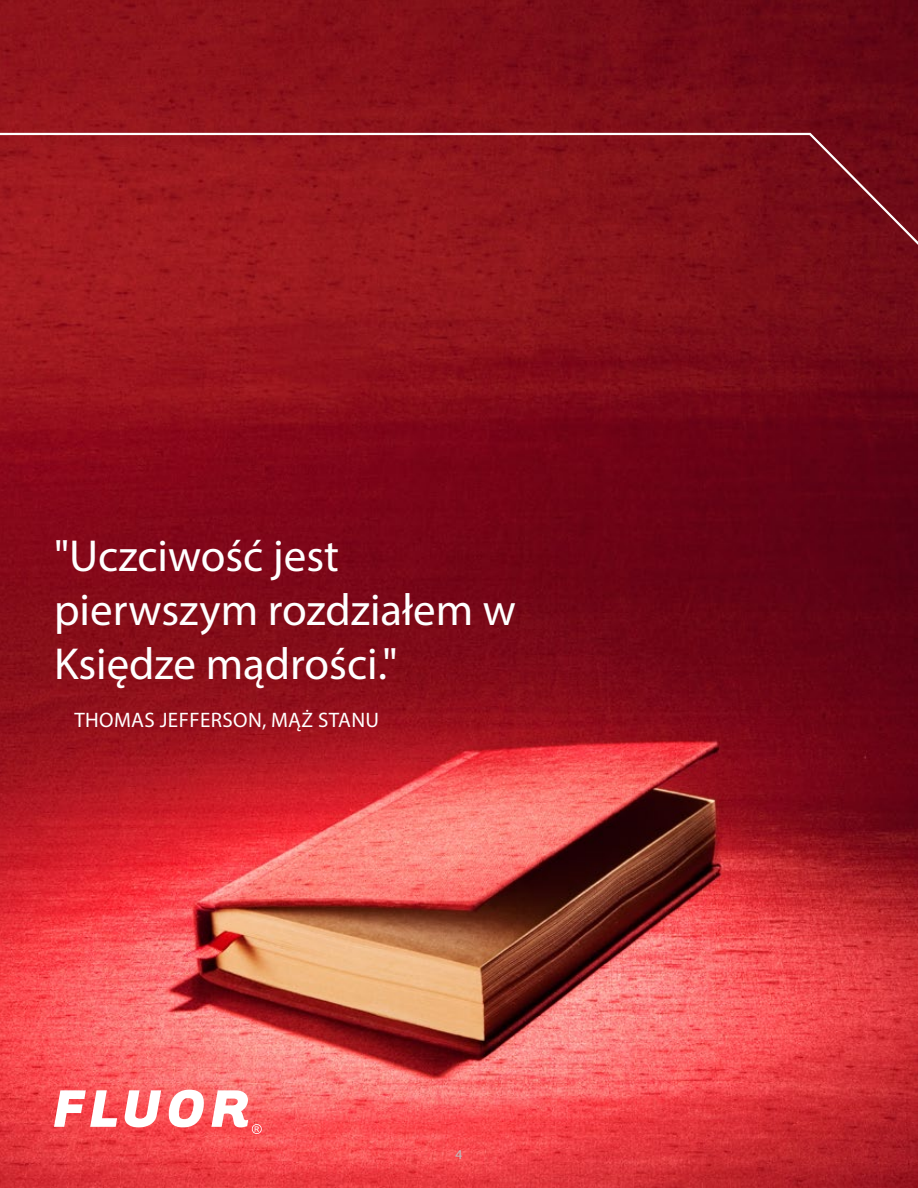
<style>
.page{position:relative;width:918px;height:1188px;background:#fff}
.page>*{position:absolute;margin:0;border:0;box-sizing:border-box;transform-origin:0 0}
.t1{font:45px/54px "Myriad Pro";color:#fff}
.t2{font:21px "Myriad Pro";letter-spacing:.02em;color:#fff}
.t3{font:13.5px "Myriad Pro";color:#bcbec0}
</style>
<div class="page">
<img style="left:0;top:0;width:918px;height:1188px">
<svg style="left:0;top:132px;width:918px;height:135px;background:#8f181f"></svg>
<svg style="left:54px;top:1090px;width:63px;height:37px"></svg>
<svg style="left:124px;top:1090px;width:37px;height:37px"></svg>
<svg style="left:169px;top:1090px;width:35px;height:37px"></svg>
<svg style="left:211px;top:1090px;width:51px;height:44px"></svg>
<p class="t1" style="left:54px;top:528px;width:463px">"Uczciwość jest pierwszym rozdziałem w<br>Księdze mądrości."</p>
<p class="t2" style="left:74px;top:707px;width:306px">THOMAS JEFFERSON, MĄŻ STANU</p>
<p class="t3" style="left:456px;top:1146px;width:8px">4</p>
</div>
